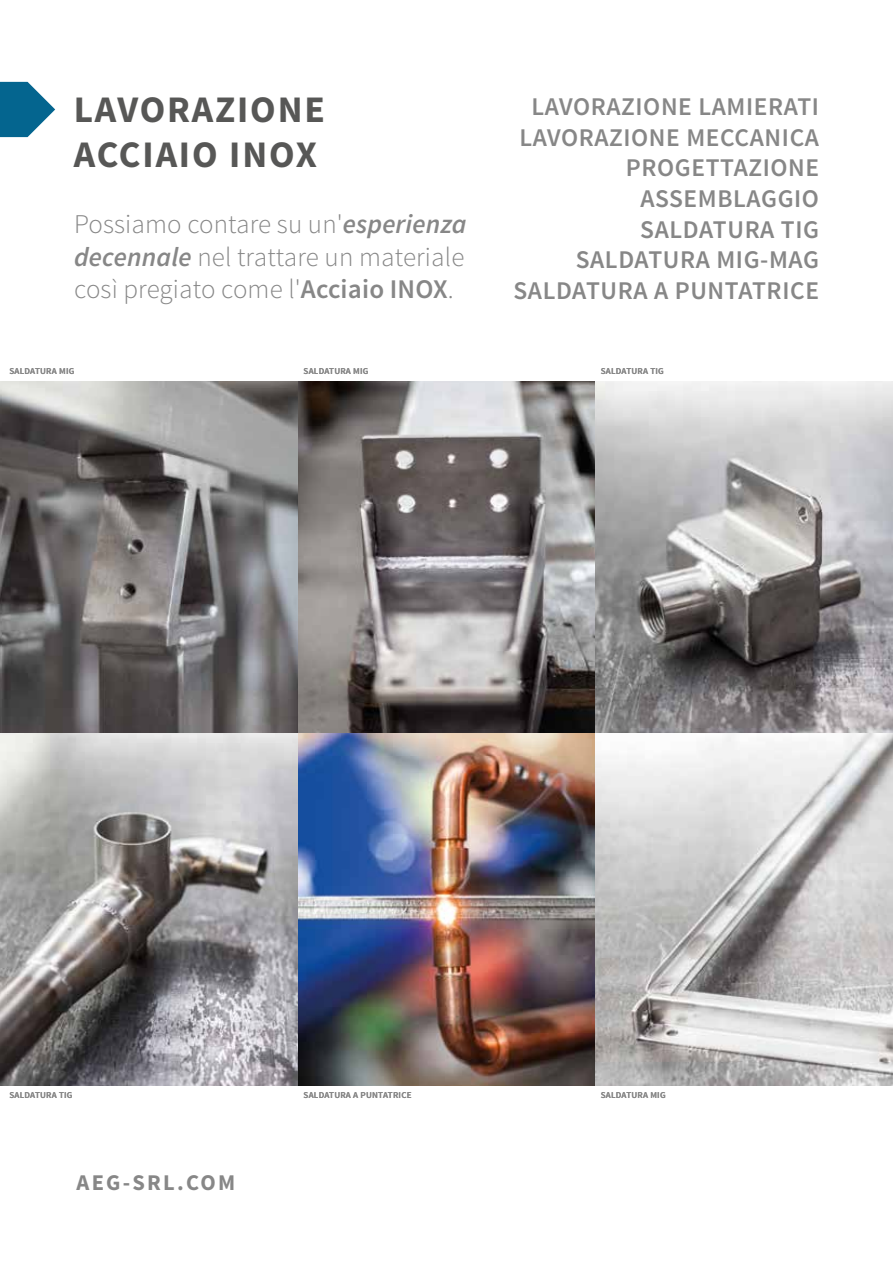
<style>
.page{position:relative;width:893px;height:1263px;background:#fff}
.page>*{position:absolute;margin:0;border:0;box-sizing:border-box;transform-origin:0 0}
.t1{font:700 37.5px/45px "Source Sans Pro";letter-spacing:.05em;color:#575756}
.t2{font:300 27px/32.4px "Source Sans Pro";letter-spacing:.005em;color:#878787;text-align:justify}
.t3{font:600 25.5px/30.6px "Source Sans Pro";letter-spacing:.025em;color:#878787;text-align:right}
.t4{font:700 22.5px "Source Sans Pro";letter-spacing:.1em;color:#878787}
.t5{font:600 9px "Source Sans Pro";letter-spacing:.025em;color:#878787}
.s1{font-weight:600;font-style:italic}
.s2{font-weight:600}
</style>
<div class="page">
<img style="left:0;top:381px;width:893px;height:704px">
<svg style="left:0;top:82px;width:55px;height:55px"></svg>
<h1 class="t1" style="left:74px;top:88px;width:253px">LAVORAZIONE<br>ACCIAIO INOX</h1>
<p class="t2" style="left:74px;top:208px;width:394px">Possiamo contare su un'<span class="s1">esperienza decennale</span> nel trattare un materiale così pregiato come l'<span class="s2">Acciaio INOX</span>.</p>
<p class="t5" style="left:9px;top:365px;width:66px">SALDATURA MIG</p>
<p class="t5" style="left:304px;top:365px;width:66px">SALDATURA MIG</p>
<p class="t3" style="left:513px;top:92px;width:307px">LAVORAZIONE LAMIERATI<br>LAVORAZIONE MECCANICA<br>PROGETTAZIONE<br>ASSEMBLAGGIO<br>SALDATURA TIG<br>SALDATURA MIG-MAG<br>SALDATURA A PUNTATRICE</p>
<p class="t5" style="left:601px;top:365px;width:65px">SALDATURA TIG</p>
<p class="t5" style="left:9px;top:1089px;width:65px">SALDATURA TIG</p>
<p class="t5" style="left:304px;top:1089px;width:109px">SALDATURA A PUNTATRICE</p>
<p class="t4" style="left:77px;top:1168px;width:160px">AEG-SRL.COM</p>
<p class="t5" style="left:601px;top:1089px;width:66px">SALDATURA MIG</p>
</div>
